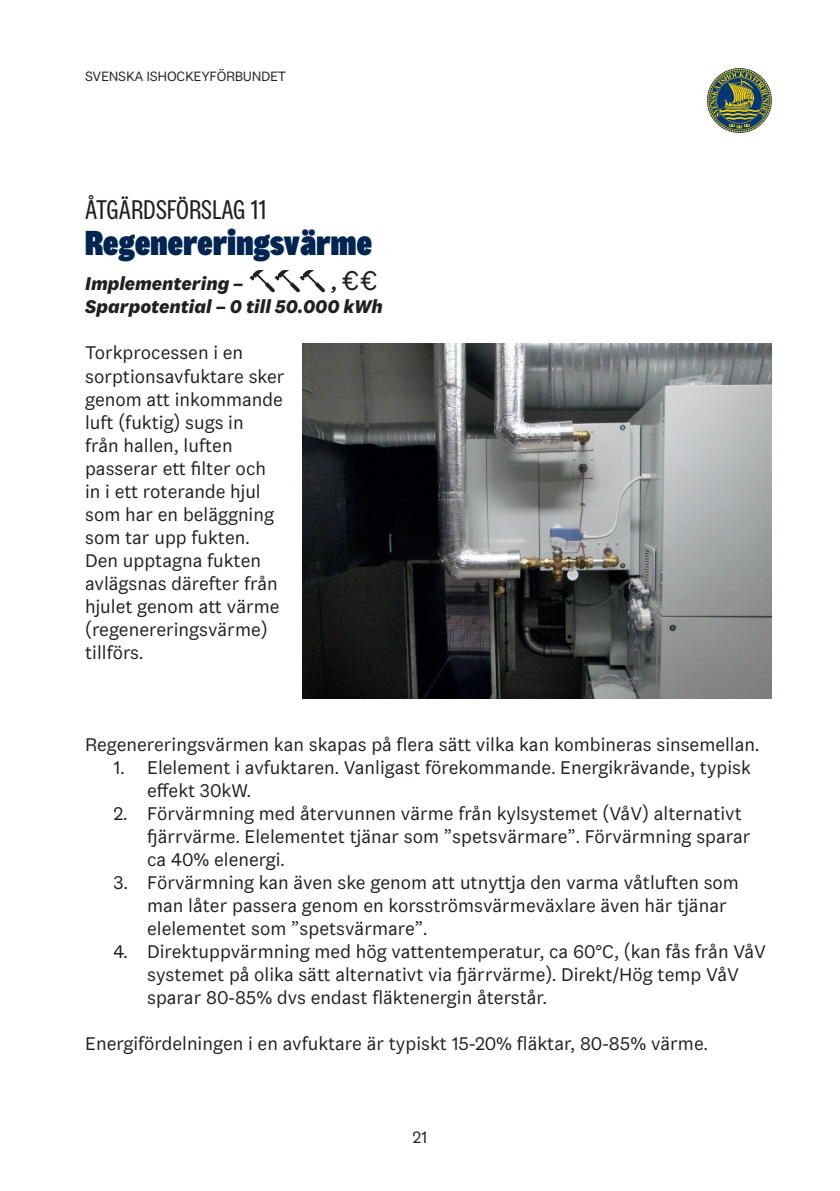
<style>
.page{position:relative;width:840px;height:1191px;background:#fff}
.page>*{position:absolute;margin:0;border:0;box-sizing:border-box;transform-origin:0 0}
.t1{font:36px "Flex Display 100 Black";letter-spacing:.01em;color:#002550}
.t2{font:28px "Flex Display 60 Regular";color:#231f20}
.t3{font:28px "Flex 70 Regular";color:#231f20}
.t4{font:19px/23px "Flex 70 Regular";color:#231f20}
.t5{font:19px "Flex 90 Bold Italic";color:#231f20}
.t6{font:17px "Flex 70 Regular";color:#231f20}
.t7{font:14px "Flex 70 Regular";letter-spacing:-.02em;color:#231f20}
.s1{font-family:"Flex 90 Bold Italic";font-size:19px}
</style>
<div class="page">
<svg style="left:707px;top:68px;width:64px;height:65px"></svg>
<svg style="left:249px;top:270px;width:76px;height:22px"></svg>
<img style="left:302px;top:343px;width:469px;height:355px">
<p class="t7" style="left:85px;top:68px;width:203px">SVENSKA ISHOCKEYFÖRBUNDET</p>
<h2 class="t2" style="left:85px;top:195px;width:182px">ÅTGÄRDSFÖRSLAG 11</h2>
<h1 class="t1" style="left:85px;top:222px;width:288px">Regenereringsvärme</h1>
<p class="t5" style="left:85px;top:272px;width:160px">Implementering –</p>
<h2 class="t3" style="left:332px;top:264px;width:48px"><span class="s1">,</span>€€</h2>
<p class="t5" style="left:85px;top:295px;width:299px">Sparpotential – 0 till 50.000 kWh</p>
<p class="t4" style="left:85px;top:341px;width:201px">Torkprocessen i en sorptionsavfuktare sker genom att inkommande luft (fuktig) sugs in<br>från hallen, luften passerar ett filter och in i ett roterande hjul som har en beläggning som tar upp fukten.<br>Den upptagna fukten avlägsnas därefter från hjulet genom att värme (regenereringsvärme) tillförs.</p>
<p class="t4" style="left:85px;top:732px;width:675px">Regenereringsvärmen kan skapas på flera sätt vilka kan kombineras sinsemellan.</p>
<p class="t4" style="left:147px;top:755px;width:604px;text-indent:-34px">1. Elelement i avfuktaren. Vanligast förekommande. Energikrävande, typisk effekt 30kW.</p>
<p class="t4" style="left:147px;top:801px;width:604px;text-indent:-34px">2. Förvärmning med återvunnen värme från kylsystemet (VåV) alternativt fjärrvärme. Elelementet tjänar som ”spetsvärmare”. Förvärmning sparar ca 40% elenergi.</p>
<p class="t4" style="left:147px;top:870px;width:593px;text-indent:-34px">3. Förvärmning kan även ske genom att utnyttja den varma våtluften som man låter passera genom en korsströmsvärmeväxlare även här tjänar elelementet som ”spetsvärmare”.</p>
<p class="t4" style="left:147px;top:939px;width:620px;text-indent:-34px">4. Direktuppvärmning med hög vattentemperatur, ca 60°C, (kan fås från VåV systemet på olika sätt alternativt via fjärrvärme). Direkt/Hög temp VåV sparar 80-85% dvs endast fläktenergin återstår.</p>
<p class="t4" style="left:85px;top:1031px;width:624px">Energifördelningen i en avfuktare är typiskt 15-20% fläktar, 80-85% värme.</p>
<p class="t6" style="left:412px;top:1126px;width:16px">21</p>
</div>
